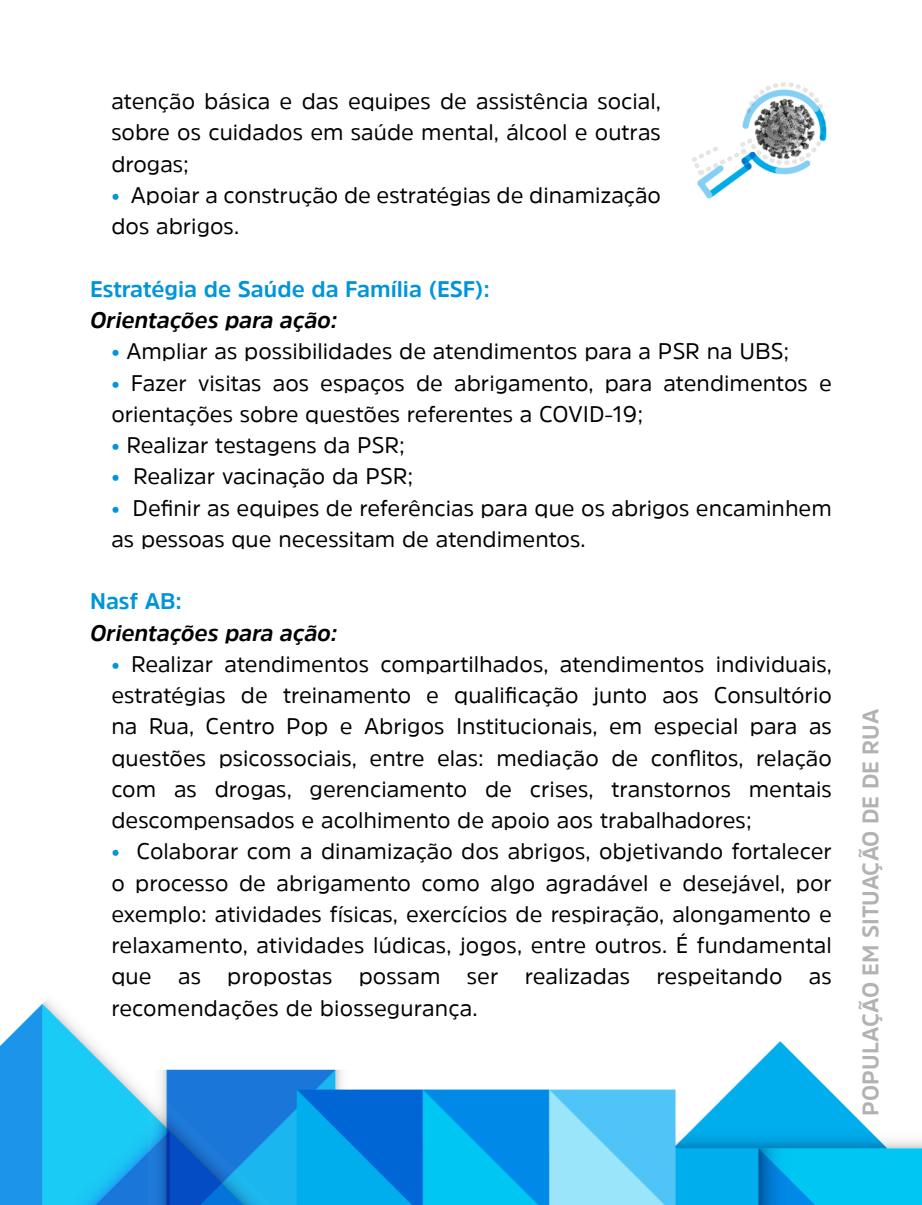
<style>
.page{position:relative;width:922px;height:1205px;background:#fff}
.page>*{position:absolute;margin:0;border:0;box-sizing:border-box;transform-origin:0 0}
.t1{font:22.5px/31.2px "Amsi Pro";color:#000;text-align:justify}
.t2{font:italic 700 22.5px "Amsi Pro";color:#000}
.t3{font:700 22.5px "Amsi Pro";color:#0095db}
.t4{font:700 22.5px "Amsi Pro";color:#b3b2b2}
.s1{color:#0095db}
</style>
<div class="page">
<img style="left:0;top:82px;width:921px;height:1123px">
<p class="t1" style="left:111px;top:85px;width:551px">atenção básica e das equipes de assistência social, sobre os cuidados em saúde mental, álcool e outras drogas;</p>
<p class="t1" style="left:111px;top:179px;width:551px"><span class="s1">•</span> Apoiar a construção de estratégias de dinamização dos abrigos.</p>
<p class="t3" style="left:90px;top:273px;width:401px">Estratégia de Saúde da Família (ESF):</p>
<p class="t2" style="left:90px;top:305px;width:249px">Orientações para ação:</p>
<p class="t1" style="left:111px;top:335px;width:679px"><span class="s1">•</span> Ampliar as possibilidades de atendimentos para a PSR na UBS;</p>
<p class="t1" style="left:111px;top:366px;width:721px"><span class="s1">•</span> Fazer visitas aos espaços de abrigamento, para atendimentos e orientações sobre questões referentes a COVID-19;</p>
<p class="t1" style="left:111px;top:429px;width:295px"><span class="s1">•</span> Realizar testagens da PSR;</p>
<p class="t1" style="left:111px;top:460px;width:303px"><span class="s1">•</span> Realizar vacinação da PSR;</p>
<p class="t1" style="left:111px;top:491px;width:721px"><span class="s1">•</span> Definir as equipes de referências para que os abrigos encaminhem as pessoas que necessitam de atendimentos.</p>
<p class="t3" style="left:90px;top:586px;width:93px">Nasf AB:</p>
<p class="t2" style="left:90px;top:617px;width:249px">Orientações para ação:</p>
<p class="t1" style="left:111px;top:648px;width:722px"><span class="s1">•</span> Realizar atendimentos compartilhados, atendimentos individuais, estratégias de treinamento e qualificação junto aos Consultório na Rua, Centro Pop e Abrigos Institucionais, em especial para as questões psicossociais, entre elas: mediação de conflitos, relação com as drogas, gerenciamento de crises, transtornos mentais descompensados e acolhimento de apoio aos trabalhadores;</p>
<p class="t1" style="left:111px;top:835px;width:722px"><span class="s1">•</span> Colaborar com a dinamização dos abrigos, objetivando fortalecer o processo de abrigamento como algo agradável e desejável, por exemplo: atividades físicas, exercícios de respiração, alongamento e relaxamento, atividades lúdicas, jogos, entre outros. É fundamental que as propostas possam ser realizadas respeitando as recomendações de biossegurança.</p>
<p class="t4" style="left:854px;top:1116px;width:408px;rotate:-90deg">POPULAÇÃO EM SITUAÇÃO DE DE RUA</p>
</div>
